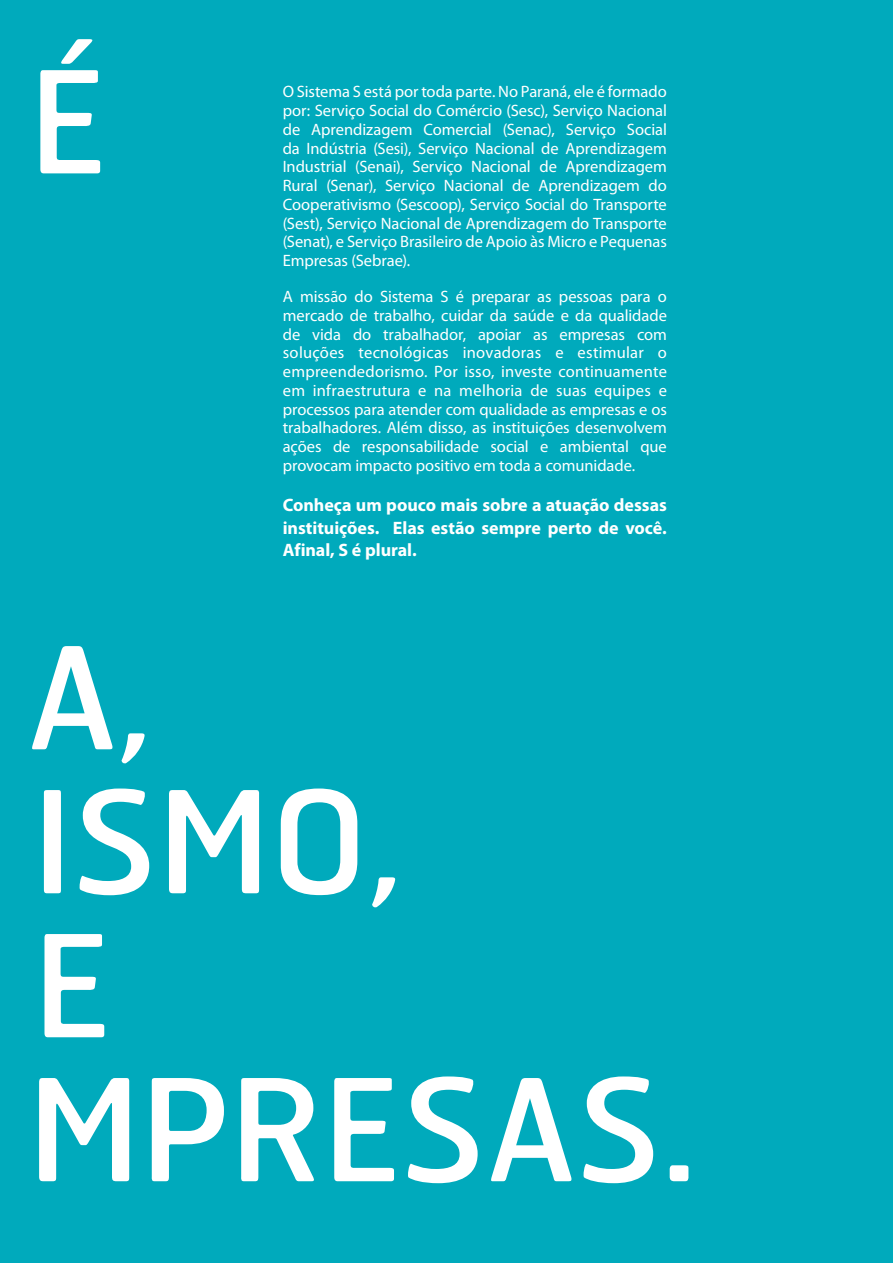
<style>
.page{position:relative;width:893px;height:1263px;background:#00aabc}
.page>*{position:absolute;margin:0;border:0;box-sizing:border-box;transform-origin:0 0}
.t1{font:141px/144px "Hermes";color:#fff}
.t2{font:700 18px/22.5px "Myriad Pro";letter-spacing:-.005em;color:#fff;text-align:justify}
.t3{font:16.5px/18.8px "Myriad Pro";letter-spacing:-.005em;color:#fff;text-align:justify}
</style>
<div class="page">
<h1 class="t1" style="left:29px;top:46px;width:79px">É</h1>
<p class="t3" style="left:283px;top:82px;width:386px">O Sistema S está por toda parte. No Paraná, ele é formado por: Serviço Social do Comércio (Sesc), Serviço Nacional de Aprendizagem Comercial (Senac), Serviço Social da Indústria (Sesi), Serviço Nacional de Aprendizagem Industrial (Senai), Serviço Nacional de Aprendizagem Rural (Senar), Serviço Nacional de Aprendizagem do Cooperativismo (Sescoop), Serviço Social do Transporte (Sest), Serviço Nacional de Aprendizagem do Transporte (Senat), e Serviço Brasileiro de Apoio às Micro e Pequenas Empresas (Sebrae).</p>
<p class="t3" style="left:283px;top:287px;width:386px">A missão do Sistema S é preparar as pessoas para o mercado de trabalho, cuidar da saúde e da qualidade de vida do trabalhador, apoiar as empresas com soluções tecnológicas inovadoras e estimular o empreendedorismo. Por isso, investe continuamente em infraestrutura e na melhoria de suas equipes e processos para atender com qualidade as empresas e os trabalhadores. Além disso, as instituições desenvolvem ações de responsabilidade social e ambiental que provocam impacto positivo em toda a comunidade.</p>
<p class="t2" style="left:283px;top:494px;width:386px">Conheça um pouco mais sobre a atuação dessas instituições. Elas estão sempre perto de você.<br>Afinal, S é plural.</p>
<h1 class="t1" style="left:27px;top:622px;width:671px">A,<br>ISMO,<br>E<br>MPRESAS.</h1>
</div>
